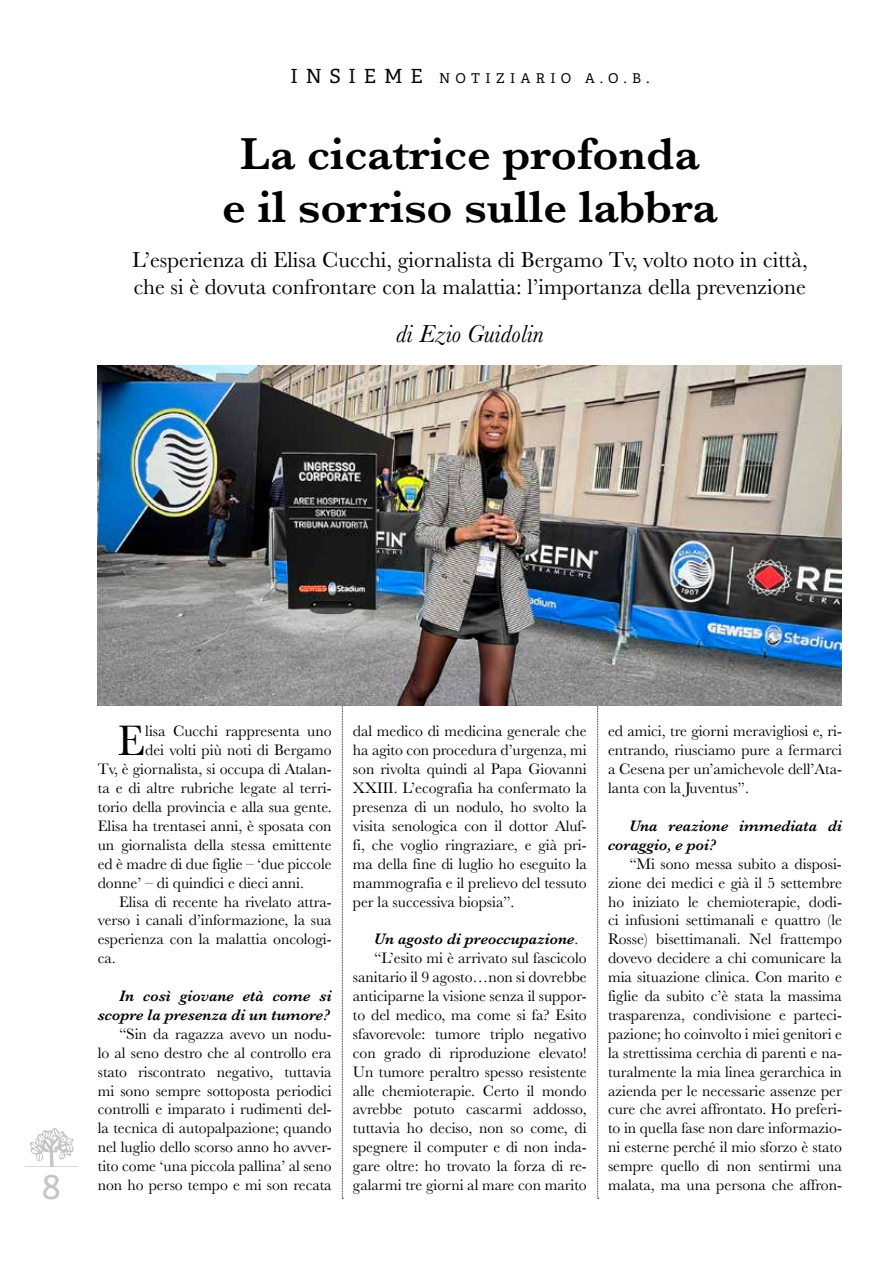
<style>
.page{position:relative;width:893px;height:1263px;background:#fff}
.page>*{position:absolute;margin:0;border:0;box-sizing:border-box;transform-origin:0 0}
.t1{font:600 46.5px/52.5px "Baskerville";color:#000;text-align:center}
.t2{font:44.25px "Baskerville";color:#000}
.t3{font:37.5px "Adelle";color:#c6c6c6}
.t4{font:italic 25.5px "Baskerville";color:#000}
.t5{font:22.5px/27px "Baskerville";color:#000}
.t6{font:15.75px/18.9px "Baskerville";color:#000;text-align:justify}
.t7{font:italic 600 15.75px/18.9px "Baskerville";color:#000;text-align:right}
.t8{font:13.5px "Adelle";letter-spacing:.4em;color:#000}
.s1{font-size:19.5px}
.s2{font-weight:400;font-style:normal}
</style>
<div class="page">
<svg style="left:25px;top:1128px;width:53px;height:39px"></svg>
<svg style="left:597px;top:705px;width:2px;height:494px"></svg>
<svg style="left:342px;top:705px;width:1px;height:494px"></svg>
<img style="left:98px;top:365px;width:744px;height:340px">
<p class="t8" style="left:291px;top:70px;width:360px"><span class="s1">INSIEME</span> NOTIZIARIO A.O.B.</p>
<h1 class="t1" style="left:222px;top:127px;width:497px">La cicatrice profonda<br>e il sorriso sulle labbra</h1>
<h3 class="t5" style="left:132px;top:246px;width:677px">L’esperienza di Elisa Cucchi, giornalista di Bergamo Tv, volto noto in città, che si è dovuta confrontare con la malattia: l’importanza della prevenzione</h3>
<h3 class="t4" style="left:396px;top:317px;width:149px">di Ezio Guidolin</h3>
<h3 class="t3" style="left:42px;top:1163px;width:21px">8</h3>
<h2 class="t2" style="left:118px;top:713px;width:29px">E</h2>
<p class="t6" style="left:145px;top:722px;width:188px">lisa Cucchi rappresenta uno</p>
<p class="t6" style="left:145px;top:741px;width:188px">dei volti più noti di Bergamo</p>
<p class="t6" style="left:98px;top:760px;width:235px">Tv, è giornalista, si occupa di Atalan-</p>
<p class="t6" style="left:98px;top:779px;width:235px">ta e di altre rubriche legate al terri-</p>
<p class="t6" style="left:98px;top:798px;width:235px">torio della provincia e alla sua gente.</p>
<p class="t6" style="left:98px;top:817px;width:235px">Elisa ha trentasei anni, è sposata con</p>
<p class="t6" style="left:98px;top:835px;width:235px">un giornalista della stessa emittente</p>
<p class="t6" style="left:98px;top:854px;width:235px">ed è madre di due figlie – ‘due piccole</p>
<p class="t6" style="left:98px;top:873px;width:208px">donne’ – di quindici e dieci anni.</p>
<p class="t6" style="left:119px;top:892px;width:214px">Elisa di recente ha rivelato attra-</p>
<p class="t6" style="left:98px;top:911px;width:235px">verso i canali d’informazione, la sua</p>
<p class="t6" style="left:98px;top:930px;width:235px">esperienza con la malattia oncologi-</p>
<p class="t6" style="left:98px;top:949px;width:19px">ca.</p>
<p class="t7" style="left:98px;top:986px;width:235px">In così giovane età come si scopre la presenza di un tumore?</p>
<p class="t6" style="left:98px;top:1024px;width:235px;text-indent:21px">“Sin da ragazza avevo un nodu&shy;lo al seno destro che al controllo era stato riscontrato negativo, tuttavia mi sono sempre sottoposta periodici controlli e imparato i rudimenti del&shy;la tecnica di autopalpazione; quando nel luglio dello scorso anno ho avver&shy;tito come ‘una piccola pallina’ al seno non ho perso tempo e mi son recata</p>
<p class="t6" style="left:353px;top:722px;width:235px">dal medico di medicina generale che ha agito con procedura d’urgenza, mi son rivolta quindi al Papa Giovanni XXIII. L’ecografia ha confermato la presenza di un nodulo, ho svolto la visita senologica con il dottor Aluf&shy;fi, che voglio ringraziare, e già pri&shy;ma della fine di luglio ho eseguito la mammografia e il prelievo del tessuto per la successiva biopsia”.</p>
<p class="t7" style="left:374px;top:930px;width:206px">Un agosto di preoccupazione<span class="s2">.</span></p>
<p class="t6" style="left:374px;top:949px;width:214px">“L’esito mi è arrivato sul fascicolo</p>
<p class="t6" style="left:353px;top:968px;width:235px">sanitario il 9 agosto…non si dovrebbe</p>
<p class="t6" style="left:353px;top:987px;width:235px">anticiparne la visione senza il suppor-</p>
<p class="t6" style="left:353px;top:1006px;width:235px">to del medico, ma come si fa? Esito</p>
<p class="t6" style="left:353px;top:1024px;width:235px">sfavorevole: tumore triplo negativo</p>
<p class="t6" style="left:353px;top:1043px;width:235px">con grado di riproduzione elevato!</p>
<p class="t6" style="left:353px;top:1062px;width:235px">Un tumore peraltro spesso resistente</p>
<p class="t6" style="left:353px;top:1081px;width:235px">alle chemioterapie. Certo il mondo</p>
<p class="t6" style="left:353px;top:1100px;width:235px">avrebbe potuto cascarmi addosso,</p>
<p class="t6" style="left:353px;top:1119px;width:235px">tuttavia ho deciso, non so come, di</p>
<p class="t6" style="left:353px;top:1138px;width:235px">spegnere il computer e di non inda-</p>
<p class="t6" style="left:353px;top:1157px;width:235px">gare oltre: ho trovato la forza di re-</p>
<p class="t6" style="left:353px;top:1176px;width:235px">galarmi tre giorni al mare con marito</p>
<p class="t6" style="left:608px;top:722px;width:235px">ed amici, tre giorni meravigliosi e, ri&shy;entrando, riusciamo pure a fermarci a Cesena per un’amichevole dell’Ata&shy;lanta con la Juventus”.</p>
<p class="t7" style="left:608px;top:816px;width:235px;text-align:left;text-indent:21px">Una reazione immediata di coraggio, e poi?</p>
<p class="t6" style="left:608px;top:854px;width:235px;text-indent:21px">“Mi sono messa subito a disposi&shy;zione dei medici e già il 5 settembre ho iniziato le chemioterapie, dodi&shy;ci infusioni settimanali e quattro (le Rosse) bisettimanali. Nel frattempo dovevo decidere a chi comunicare la mia situazione clinica. Con marito e figlie da subito c’è stata la massima trasparenza, condivisione e parteci&shy;pazione; ho coinvolto i miei genitori e la strettissima cerchia di parenti e na&shy;turalmente la mia linea gerarchica in azienda per le necessarie assenze per cure che avrei affrontato. Ho preferi&shy;to in quella fase non dare informazio&shy;ni esterne perché il mio sforzo è stato sempre quello di non sentirmi una malata, ma una persona che affron-</p>
</div>
